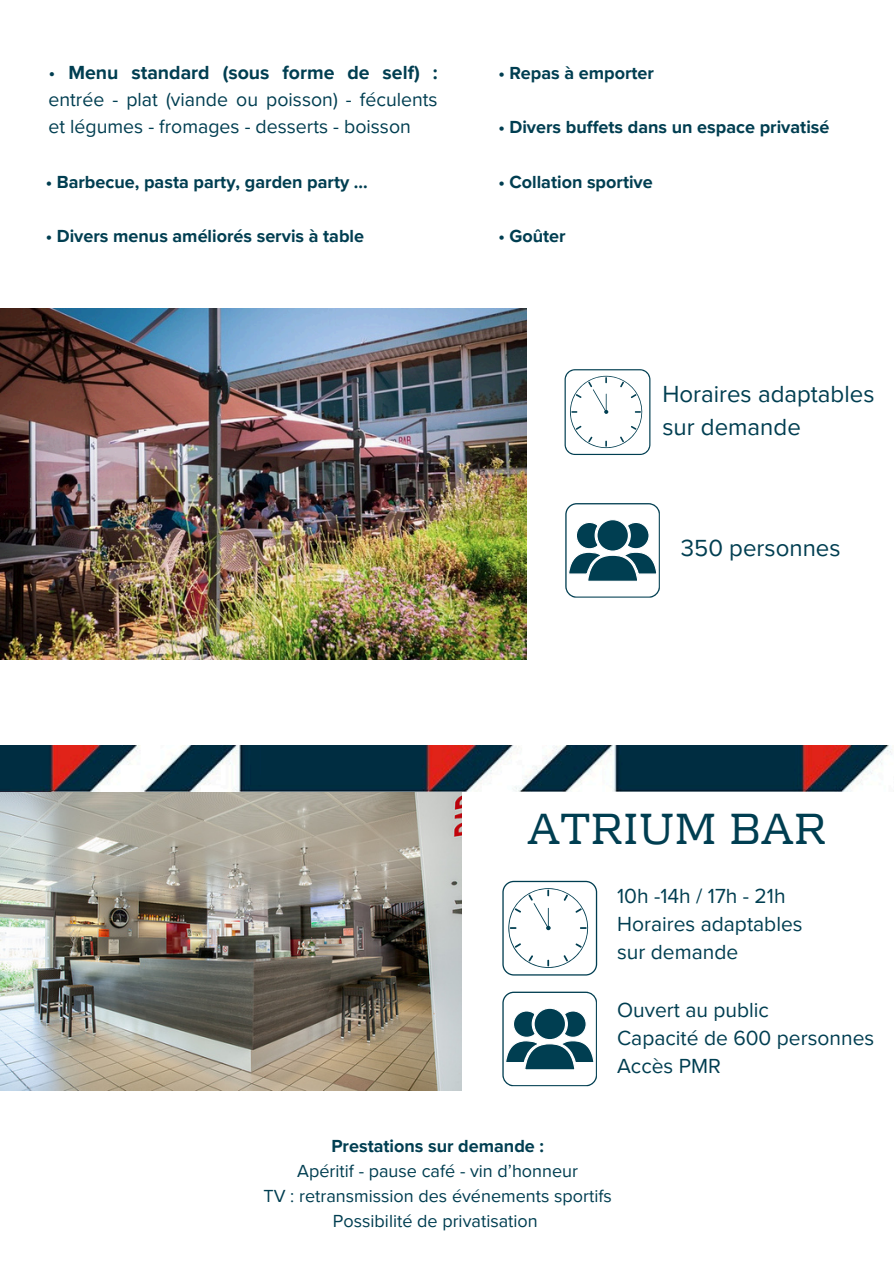
<style>
.page{position:relative;width:894px;height:1264px;background:#fff}
.page>*{position:absolute;margin:0;border:0;box-sizing:border-box;transform-origin:0 0}
.t1{font:45px "Rhodium Libre";color:#003e51}
.t2{font:24px/32.7px "Proxima Nova";color:#003e51}
.t3{font:21px/28.2px "Proxima Nova";color:#003e51}
.t4{font:19.5px/27px "Proxima Nova";color:#003e51;text-align:justify}
.t5{font:700 18px "Proxima Nova";color:#003e51}
.t6{font:18px "Proxima Nova";color:#003e51}
.s1{font-weight:700}
</style>
<div class="page">
<svg style="left:502px;top:991px;width:94px;height:95px"></svg>
<svg style="left:502px;top:880px;width:95px;height:95px"></svg>
<img style="left:0;top:308px;width:526px;height:351px">
<svg style="left:565px;top:503px;width:94px;height:94px"></svg>
<img style="left:0;top:791px;width:461px;height:299px">
<img style="left:0;top:745px;width:891px;height:46px">
<svg style="left:564px;top:369px;width:86px;height:86px"></svg>
<p class="t4" style="left:48px;top:59px;width:390px">• <span class="s1">Menu standard (sous forme de self) : </span>entrée - plat (viande ou poisson) - féculents et légumes - fromages - desserts - boisson</p>
<h2 class="t5" style="left:46px;top:172px;width:323px">• Barbecue, pasta party, garden party ...</h2>
<h2 class="t5" style="left:46px;top:225px;width:320px">• Divers menus améliorés servis à table</h2>
<h1 class="t5" style="left:498px;top:62px;width:157px">• Repas à emporter</h1>
<h3 class="t5" style="left:498px;top:117px;width:332px">• Divers buffets dans un espace privatisé</h3>
<p class="t5" style="left:498px;top:172px;width:156px">• Collation sportive</p>
<p class="t5" style="left:498px;top:225px;width:69px">• Goûter</p>
<p class="t2" style="left:662px;top:378px;width:213px">Horaires adaptables sur demande</p>
<p class="t2" style="left:680px;top:532px;width:161px">350 personnes</p>
<h4 class="t1" style="left:527px;top:801px;width:300px">ATRIUM BAR</h4>
<h3 class="t3" style="left:617px;top:881px;width:187px">10h -14h / 17h - 21h<br>Horaires adaptables sur demande</h3>
<p class="t3" style="left:617px;top:996px;width:258px">Ouvert au public<br>Capacité de 600 personnes<br>Accès PMR</p>
<h4 class="t5" style="left:331px;top:1135px;width:214px">Prestations sur demande :</h4>
<h4 class="t6" style="left:297px;top:1160px;width:282px">Apéritif - pause café - vin d’honneur</h4>
<h4 class="t6" style="left:263px;top:1185px;width:350px">TV : retransmission des événements sportifs</h4>
<p class="t6" style="left:333px;top:1210px;width:206px">Possibilité de privatisation</p>
</div>
